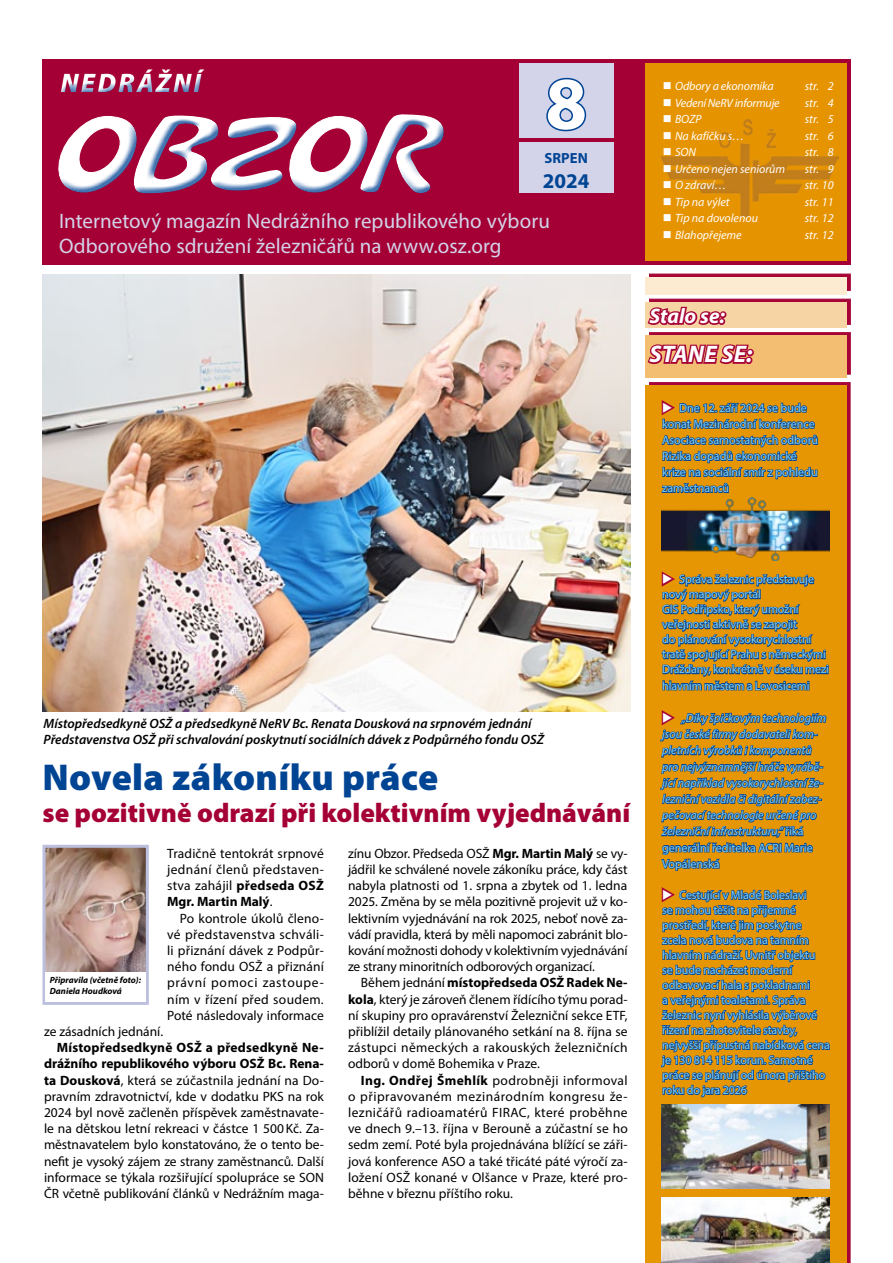
<style>
.page{position:relative;width:893px;height:1263px;background:#fff}
.page>*{position:absolute;margin:0;border:0;box-sizing:border-box;transform-origin:0 0}
.t1{font:700 75px "Myriad Pro";color:#fff}
.t2{font:900 37.5px "Myriad Pro";letter-spacing:.01em;color:#004494}
.t3{font:900 27px "Myriad Pro";color:#a50035}
.t4{font:italic 900 27px "Myriad Pro";letter-spacing:.07em;color:#fff}
.t5{font:italic 700 24px "Myriad Pro";color:#fff}
.t6{font:21px/25.2px "Myriad Pro";letter-spacing:.005em;color:#d3d4e9}
.t7{font:italic 700 21px "Myriad Pro";color:#fff}
.t8{font:700 21px "Myriad Pro";color:#004494}
.t9{font:700 14.7px "Myriad Pro";color:#004494}
.t10{font:13.5px/16.2px "Myriad Pro";color:#000;text-align:justify}
.t11{font:italic 600 13.5px/16.2px "Myriad Pro";color:#000}
.t12{font:12px/15px "Myriad Pro";letter-spacing:-.01em;color:#84d0f0}
.t13{font:italic 12px/16.2px "Myriad Pro";color:#84d0f0}
.t14{font:italic 12px "Myriad Pro";color:#fff}
.t15{font:italic 12px "Myriad Pro";letter-spacing:-.02em;color:#fff}
.t16{font:italic 700 9px/10.8px "Myriad Pro";color:#000}
.s1{color:#fff}
.s2{font-weight:700}
.s3{font-style:normal}
</style>
<div class="page">
<div style="left:43px;top:60px;width:807px;height:205px;background:#a50035"></div>
<div style="left:51px;top:110px;width:396px;height:84px;background:#fff;opacity:.75"></div>
<div style="left:56px;top:118px;width:391px;height:83px;background:#004494;opacity:.75"></div>
<div style="left:58px;top:59px;width:155px;height:32px;background:#a50035"></div>
<div style="left:58px;top:62px;width:157px;height:41px;background:#004494;opacity:.75"></div>
<div style="left:519px;top:142px;width:94px;height:51px;background:#d3d4e9"></div>
<div style="left:519px;top:64px;width:94px;height:74px;background:#d3d4e9"></div>
<svg style="left:546px;top:77px;width:41px;height:55px"></svg>
<div style="left:645px;top:64px;width:202px;height:197px;background:#e79500"></div>
<div style="left:649px;top:274px;width:201px;height:17px;background:linear-gradient(to right,#a60337,#a60337)"></div>
<div style="left:645px;top:278px;width:202px;height:17px;background:#fcead1"></div>
<div style="left:649px;top:299px;width:201px;height:26px;background:#a50035"></div>
<div style="left:645px;top:302px;width:202px;height:26px;background:#f7d4a2"></div>
<div style="left:649px;top:332px;width:202px;height:42px;background:linear-gradient(to bottom,#a60337,#a60337)"></div>
<div style="left:645px;top:336px;width:202px;height:42px;background:#f3be71"></div>
<svg style="left:645px;top:306px;width:105px;height:59px"></svg>
<div style="left:747px;top:349px;width:7px;height:7px;border:3px solid #a50035;border-radius:50%"></div>
<div style="left:745px;top:357px;width:7px;height:7px;border:3px solid #a50035;border-radius:50%"></div>
<img style="left:660px;top:120px;width:178px;height:96px">
<img style="left:43px;top:274px;width:587px;height:438px">
<div style="left:649px;top:382px;width:202px;height:881px;background:#a50035"></div>
<div style="left:645px;top:386px;width:202px;height:877px;background:#e79500"></div>
<svg style="left:42px;top:844px;width:107px;height:161px;background:#b49993"></svg>
<div style="left:45px;top:972px;width:101px;height:29px;background:#fff"></div>
<img style="left:662px;top:1198px;width:168px;height:65px">
<img style="left:662px;top:1105px;width:168px;height:83px">
<img style="left:662px;top:498px;width:167px;height:58px">
<svg style="left:660px;top:385px;width:159px;height:113px"></svg>
<svg style="left:660px;top:556px;width:170px;height:542px"></svg>
<h3 class="t4" style="left:61px;top:68px;width:142px">NEDRÁŽNÍ</h3>
<h1 class="t1" style="left:545px;top:55px;width:43px">8</h1>
<p class="t9" style="left:545px;top:149px;width:45px">SRPEN</p>
<h3 class="t8" style="left:543px;top:168px;width:48px">2024</h3>
<h3 class="t6" style="left:59px;top:208px;width:492px">Internetový magazín Nedrážního republikového výboru<br>Odborového sdružení železničářů na www.osz.org</h3>
<p class="t14" style="left:662px;top:79px;width:113px">■ Odbory a ekonomika</p>
<p class="t14" style="left:805px;top:79px;width:30px">str. 2</p>
<p class="t15" style="left:662px;top:95px;width:119px">■ Vedení NeRV informuje</p>
<p class="t14" style="left:805px;top:95px;width:30px">str. 4</p>
<p class="t14" style="left:662px;top:112px;width:41px">■ BOZP</p>
<p class="t14" style="left:805px;top:112px;width:30px">str. 5</p>
<p class="t14" style="left:662px;top:128px;width:83px">■ Na kafíčku s…</p>
<p class="t14" style="left:805px;top:128px;width:30px">str. 6</p>
<p class="t14" style="left:662px;top:145px;width:35px">■ SON</p>
<p class="t14" style="left:805px;top:145px;width:30px">str. 8</p>
<p class="t14" style="left:662px;top:161px;width:124px">■ Určeno nejen seniorům</p>
<p class="t14" style="left:805px;top:161px;width:30px">str. 9</p>
<p class="t14" style="left:662px;top:178px;width:66px">■ O zdraví…</p>
<p class="t14" style="left:805px;top:178px;width:30px">str. 10</p>
<p class="t14" style="left:662px;top:194px;width:69px">■ Tip na výlet</p>
<p class="t14" style="left:805px;top:194px;width:30px">str. 11</p>
<p class="t14" style="left:662px;top:211px;width:97px">■ Tip na dovolenou</p>
<p class="t14" style="left:805px;top:211px;width:30px">str. 12</p>
<p class="t14" style="left:662px;top:227px;width:81px">■ Blahopřejeme</p>
<p class="t14" style="left:805px;top:227px;width:30px">str. 12</p>
<h3 class="t7" style="left:649px;top:302px;width:77px">Stalo se:</h3>
<h3 class="t5" style="left:649px;top:339px;width:104px">STAne SE:</h3>
<p class="t12" style="left:662px;top:400px;width:157px;line-height:16px"><span class="s1">◆</span> Dne 12. září 2024 se bude konat Mezinárodní konference<br>Asociace samostatných odborů<br>Rizika dopadů ekonomické krize na sociální smír z pohledu zaměstnanců</p>
<p class="t11" style="left:44px;top:715px;width:502px">Místopředsedkyně OSŽ a předsedkyně NeRV Bc. Renata Dousková na srpnovém jednání<br>Představenstva OSŽ při schvalování poskytnutí sociálních dávek z Podpůrného fondu OSŽ</p>
<h2 class="t2" style="left:43px;top:756px;width:397px">Novela zákoníku práce</h2>
<h3 class="t3" style="left:43px;top:798px;width:589px">se pozitivně odrazí při kolektivním vyjednávání</h3>
<p class="t16" style="left:50px;top:974px;width:93px">Připravila (včetně foto):<br>Daniela Houdková</p>
<p class="t10" style="left:167px;top:845px;width:158px">Tradičně tentokrát srpnové jednání členů představen&shy;stva zahájil <span class="s2">předseda OSŽ Mgr. Martin Malý</span>.</p>
<p class="t10" style="left:167px;top:910px;width:158px;text-indent:13px">Po kontrole úkolů členo&shy;vé představenstva schváli&shy;li přiznání dávek z Podpůr&shy;ného fondu OSŽ a přiznání právní pomoci zastoupe&shy;ním v řízení před soudem.<br>Poté následovaly informace</p>
<p class="t10" style="left:44px;top:1023px;width:121px">ze zásadních jednání.</p>
<p class="t10" style="left:44px;top:1039px;width:281px;text-indent:13px"><span class="s2">Místopředsedkyně OSŽ a předsedkyně Ne&shy;drážního republikového výboru OSŽ Bc. Rena&shy;ta Dousková</span>, která se zúčastnila jednání na Do&shy;pravním zdravotnictví, kde v dodatku PKS na rok 2024 byl nově začleněn příspěvek zaměstnavate&shy;le na dětskou letní rekreaci v částce 1 500Kč. Za&shy;městnavatelem bylo konstatováno, že o tento be&shy;nefit je vysoký zájem ze strany zaměstnanců. Další informace se týkala rozšiřující spolupráce se SON ČR včetně publikování článků v Nedrážním maga-</p>
<p class="t10" style="left:348px;top:845px;width:281px">zínu Obzor. Předseda OSŽ <span class="s2">Mgr. Martin Malý</span> se vy&shy;jádřil ke schválené novele zákoníku práce, kdy část nabyla platnosti od 1. srpna a zbytek od 1. ledna 2025. Změna by se měla pozitivně projevit už v ko&shy;lektivním vyjednávání na rok 2025, neboť nově za&shy;vádí pravidla, která by měli napomoci zabránit blo&shy;kování možnosti dohody v kolektivním vyjednávání ze strany minoritních odborových organizací.</p>
<p class="t10" style="left:348px;top:974px;width:281px;text-indent:13px">Během jednání <span class="s2">místopředseda OSŽ Radek Ne&shy;kola</span>, který je zároveň členem řídícího týmu porad&shy;ní skupiny pro opravárenství Železniční sekce ETF, přiblížil detaily plánovaného setkání na 8. října se zástupci německých a rakouských železničních odborů v domě Bohemika v Praze.</p>
<p class="t10" style="left:348px;top:1072px;width:281px;text-indent:13px"><span class="s2">Ing. Ondřej Šmehlík</span> podrobněji informoval o připravovaném mezinárodním kongresu že&shy;lezničářů radioamatérů FIRAC, které proběhne ve dnech 9.–13. října v Berouně a zúčastní se ho sedm zemí. Poté byla projednávána blížící se záři&shy;jová konference ASO a také třicáté páté výročí za&shy;ložení OSŽ konané v Olšance v Praze, které pro&shy;běhne v březnu příštího roku.</p>
<p class="t12" style="left:662px;top:572px;width:168px"><span class="s1">◆</span> Správa železnic představuje nový mapový portál<br>GIS Podřipsko, který umožní veřejnosti aktivně se zapojit<br>do plánování vysokorychlostní tratě spojující Prahu s německými<br>Drážďany, konkrétně v úseku mezi</p>
<p class="t12" style="left:662px;top:678px;width:149px">hlavním městem a Lovosicemi</p>
<p class="t13" style="left:662px;top:710px;width:166px"><span class="s1">◆</span> „Díky špičkovým technologiím jsou české firmy dodavateli kom&shy;pletních výrobků i komponentů pro nejvýznamnější hráče vyrábě&shy;jící například vysokorychlostní že&shy;lezniční vozidla či digitální zabez&shy;pečovací technologie určené pro železniční infrastrukturu,“ <span class="s3">říká generální ředitelka ACRI Marie<br>Vopálenská</span></p>
<p class="t12" style="left:662px;top:887px;width:169px"><span class="s1">◆</span> Cestující v Mladé Boleslavi<br>se mohou těšit na příjemné prostředí, které jim poskytne<br>zcela nová budova na tamním hlavním nádraží. Uvnitř objektu<br>se bude nacházet moderní odbavovací hala s pokladnami<br>a veřejnými toaletami. Správa železnic nyní vyhlásila výběrové řízení na zhotovitele stavby, nejvyšší přípustná nabídková cena je 130 814 115 korun. Samotné práce se plánují od února příštího roku do jara 2026</p>
</div>
